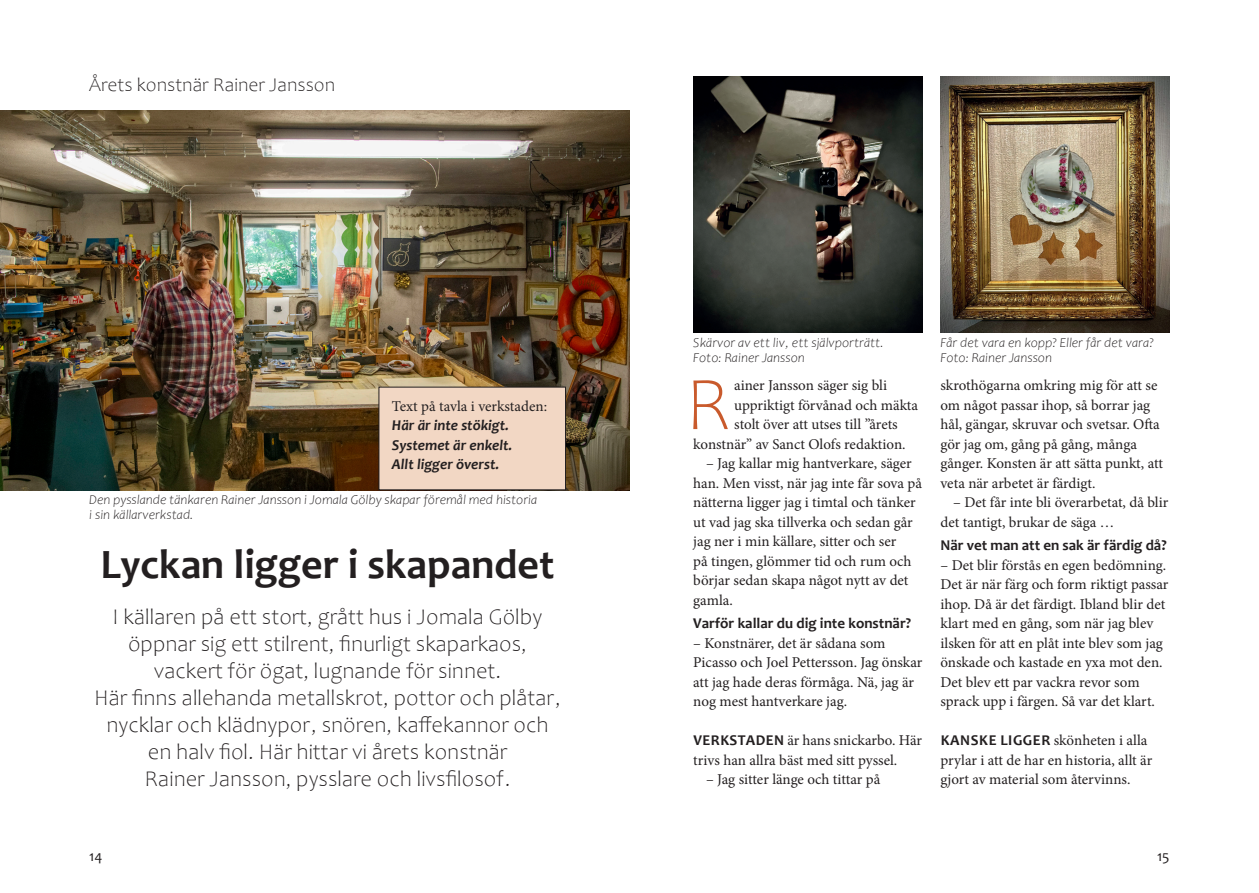
<style>
.page{position:relative;width:1259px;height:893px;background:#fff}
.page>*{position:absolute;margin:0;border:0;box-sizing:border-box;transform-origin:0 0}
.brödtext-första-utan_anfang{font:300 76.35px "Candara";color:#c95a2c}
.Rubrik{font:700 42px "Candara";color:#231f20}
.Ingress{font:300 22.5px/27px "Candara";color:#231f20;text-align:center}
.Titel_på_sidan{font:300 19.5px "Candara";color:#231f20}
.brödtext-första-utan_anfang-2{font:15px/19.5px "Minion Pro";color:#231f20}
.intervjufråga{font:700 15px "Candara";color:#231f20}
.Brödtext{font:italic 700 15px/19.5px "Candara";color:#231f20}
.t1{font:15px "Candara";color:#231f20}
.Bildtext{font:italic 300 13.5px/15px "Candara";color:#231f20}
.s1{font-family:"Candara";font-weight:700}
</style>
<div class="page">
<img style="left:693px;top:77px;width:229px;height:256px">
<img style="left:940px;top:77px;width:229px;height:256px">
<img style="left:0;top:111px;width:629px;height:379px">
<div style="left:379px;top:387px;width:186px;height:103px;background:#f2d7c4"></div>
<p class="Titel_på_sidan" style="left:89px;top:74px;width:247px">Årets konstnär Rainer Jansson</p>
<p class="brödtext-första-utan_anfang-2" style="left:392px;top:396px;width:157px">Text på tavla i verkstaden:</p>
<p class="Brödtext" style="left:392px;top:416px;width:122px">Här är inte stökigt.<br>Systemet är enkelt.<br>Allt ligger överst.</p>
<p class="Bildtext" style="left:89px;top:492px;width:449px">Den pysslande tänkaren Rainer Jansson i Jomala Gölby skapar föremål med historia i sin källarverkstad.</p>
<p class="Rubrik" style="left:101px;top:538px;width:455px">Lyckan ligger i skapandet</p>
<p class="Ingress" style="left:113px;top:604px;width:431px">I källaren på ett stort, grått hus i Jomala Gölby öppnar sig ett stilrent, finurligt skaparkaos, vackert för ögat, lugnande för sinnet.</p>
<p class="Ingress" style="left:94px;top:685px;width:468px">Här finns allehanda metallskrot, pottor och plåtar, nycklar och klädnypor, snören, kaffekannor och en halv fiol. Här hittar vi årets konstnär<br>Rainer Jansson, pysslare och livsfilosof.</p>
<p class="Bildtext" style="left:693px;top:335px;width:192px">Skärvor av ett liv, ett självporträtt.<br>Foto: Rainer Jansson</p>
<p class="Bildtext" style="left:940px;top:335px;width:215px">Får det vara en kopp? Eller får det vara?<br>Foto: Rainer Jansson</p>
<p class="brödtext-första-utan_anfang" style="left:685px;top:362px;width:48px">R</p>
<p class="brödtext-första-utan_anfang-2" style="left:734px;top:376px;width:154px">ainer Jansson säger sig bli</p>
<p class="brödtext-första-utan_anfang-2" style="left:734px;top:395px;width:185px">uppriktigt förvånad och mäkta</p>
<p class="brödtext-första-utan_anfang-2" style="left:734px;top:415px;width:165px">stolt över att utses till ”årets</p>
<p class="brödtext-första-utan_anfang-2" style="left:693px;top:434px;width:214px">konstnär” av Sanct Olofs redaktion.</p>
<p class="brödtext-första-utan_anfang-2" style="left:693px;top:454px;width:230px;text-indent:13px">– Jag kallar mig hantverkare, säger han. Men visst, när jag inte får sova på nätterna ligger jag i timtal och tänker ut vad jag ska tillverka och sedan går jag ner i min källare, sitter och ser<br>på tingen, glömmer tid och rum och börjar sedan skapa något nytt av det gamla.</p>
<p class="intervjufråga" style="left:693px;top:614px;width:219px">Varför kallar du dig inte konstnär?</p>
<p class="brödtext-första-utan_anfang-2" style="left:693px;top:633px;width:231px">– Konstnärer, det är sådana som Picasso och Joel Pettersson. Jag önskar att jag hade deras förmåga. Nä, jag är nog mest hantverkare jag.</p>
<p class="brödtext-första-utan_anfang-2" style="left:693px;top:731px;width:230px"><span class="s1">VERKSTADEN</span> är hans snickarbo. Här trivs han allra bäst med sitt pyssel.</p>
<p class="brödtext-första-utan_anfang-2" style="left:706px;top:770px;width:176px">– Jag sitter länge och tittar på</p>
<p class="brödtext-första-utan_anfang-2" style="left:940px;top:376px;width:224px">skrothögarna omkring mig för att se om något passar ihop, så borrar jag hål, gängar, skruvar och svetsar. Ofta gör jag om, gång på gång, många gånger. Konsten är att sätta punkt, att veta när arbetet är färdigt.</p>
<p class="brödtext-första-utan_anfang-2" style="left:940px;top:493px;width:229px;text-indent:13px">– Det får inte bli överarbetat, då blir det tantigt, brukar de säga …</p>
<p class="intervjufråga" style="left:940px;top:536px;width:228px">När vet man att en sak är färdig då?</p>
<p class="brödtext-första-utan_anfang-2" style="left:940px;top:555px;width:229px">– Det blir förstås en egen bedömning.<br>Det är när färg och form riktigt passar ihop. Då är det färdigt. Ibland blir det klart med en gång, som när jag blev ilsken för att en plåt inte blev som jag önskade och kastade en yxa mot den.<br>Det blev ett par vackra revor som sprack upp i färgen. Så var det klart.</p>
<p class="brödtext-första-utan_anfang-2" style="left:940px;top:731px;width:213px"><span class="s1">KANSKE LIGGER</span> skönheten i alla prylar i att de har en historia, allt är gjort av material som återvinns.</p>
<p class="t1" style="left:89px;top:847px;width:15px">14</p>
<p class="t1" style="left:1157px;top:847px;width:14px">15</p>
</div>
